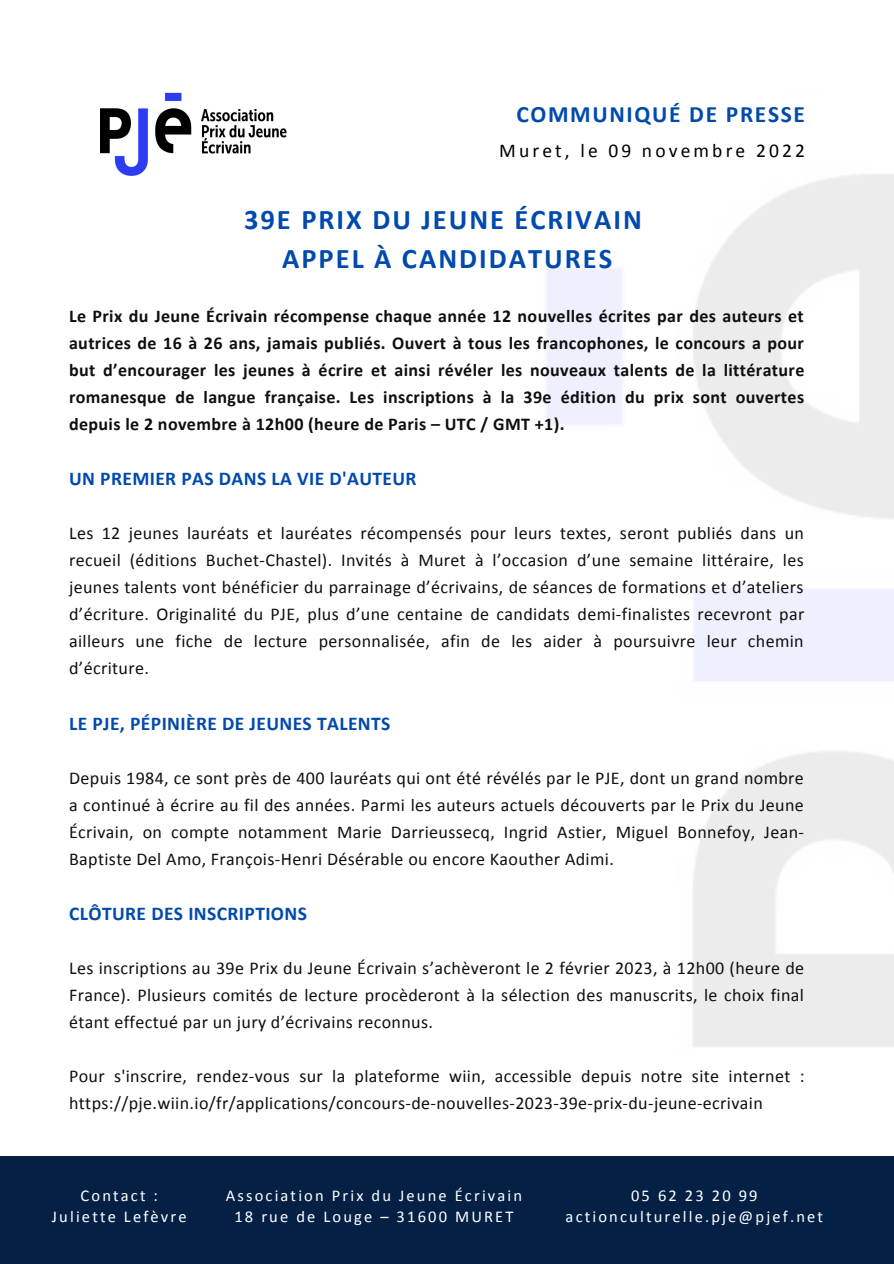
<style>
.page{position:relative;width:894px;height:1264px;background:#fff}
.page>*{position:absolute;margin:0;border:0;box-sizing:border-box;transform-origin:0 0}
.t1{font:700 28.5px/39.5px "Calibri";letter-spacing:.07em;color:#004aad;text-align:center}
.t2{font:700 23.55px "Calibri";letter-spacing:.07em;color:#004aad}
.t3{font:700 19.5px "Calibri";letter-spacing:.02em;color:#004aad}
.t4{font:19.5px "Calibri";letter-spacing:.16em;color:#000}
.t5{font:18px/27px "Calibri";letter-spacing:.02em;color:#0f0f0f;text-align:justify}
.t6{font:700 18px/27px "Calibri";letter-spacing:.02em;color:#0f0f0f;text-align:justify}
.t7{font:16.5px/21.5px "Calibri";letter-spacing:.13em;color:#fff;text-align:center}
</style>
<div class="page">
<img style="left:100px;top:92px;width:187px;height:84px">
<div style="left:0;top:1156px;width:893px;height:107px;background:#042045"></div>
<h2 class="t2" style="left:516px;top:105px;width:290px">COMMUNIQUÉ DE PRESSE</h2>
<p class="t4" style="left:499px;top:142px;width:307px">Muret, le 09 novembre 2022</p>
<h1 class="t1" style="left:244px;top:202px;width:399px">39E PRIX DU JEUNE ÉCRIVAIN<br>APPEL À CANDIDATURES</h1>
<p class="t6" style="left:69px;top:304px;width:736px">Le Prix du Jeune Écrivain récompense chaque année 12 nouvelles écrites par des auteurs et autrices de 16 à 26 ans, jamais publiés. Ouvert à tous les francophones, le concours a pour but d’encourager les jeunes à écrire et ainsi révéler les nouveaux talents de la littérature romanesque de langue française. Les inscriptions à la 39e édition du prix sont ouvertes depuis le 2 novembre à 12h00 (heure de Paris – UTC / GMT +1).</p>
<p class="t3" style="left:69px;top:470px;width:349px">UN PREMIER PAS DANS LA VIE D'AUTEUR</p>
<p class="t5" style="left:69px;top:521px;width:736px">Les 12 jeunes lauréats et lauréates récompensés pour leurs textes, seront publiés dans un recueil (éditions Buchet-Chastel). Invités à Muret à l’occasion d’une semaine littéraire, les jeunes talents vont bénéficier du parrainage d’écrivains, de séances de formations et d’ateliers d’écriture. Originalité du PJE, plus d’une centaine de candidats demi-finalistes recevront par ailleurs une fiche de lecture personnalisée, afin de les aider à poursuivre leur chemin d’écriture.</p>
<p class="t3" style="left:69px;top:715px;width:323px">LE PJE, PÉPINIÈRE DE JEUNES TALENTS</p>
<p class="t5" style="left:69px;top:765px;width:736px">Depuis 1984, ce sont près de 400 lauréats qui ont été révélés par le PJE, dont un grand nombre a continué à écrire au fil des années. Parmi les auteurs actuels découverts par le Prix du Jeune Écrivain, on compte notamment Marie Darrieussecq, Ingrid Astier, Miguel Bonnefoy, Jean-Baptiste Del Amo, François-Henri Désérable ou encore Kaouther Adimi.</p>
<p class="t3" style="left:69px;top:905px;width:239px">CLÔTURE DES INSCRIPTIONS</p>
<p class="t5" style="left:69px;top:956px;width:736px">Les inscriptions au 39e Prix du Jeune Écrivain s’achèveront le 2 février 2023, à 12h00 (heure de France). Plusieurs comités de lecture procèderont à la sélection des manuscrits, le choix final étant effectué par un jury d’écrivains reconnus.</p>
<p class="t5" style="left:69px;top:1064px;width:736px">Pour s'inscrire, rendez-vous sur la plateforme wiin, accessible depuis notre site internet : https://pje.wiin.io/fr/applications/concours-de-nouvelles-2023-39e-prix-du-jeune-ecrivain</p>
<p class="t7" style="left:52px;top:1186px;width:136px">Contact :<br>Juliette Lefèvre</p>
<p class="t7" style="left:226px;top:1186px;width:298px">Association Prix du Jeune Écrivain<br>18 rue de Louge – 31600 MURET</p>
<p class="t7" style="left:565px;top:1186px;width:259px">05 62 23 20 99 actionculturelle.pje@pjef.net</p>
</div>
